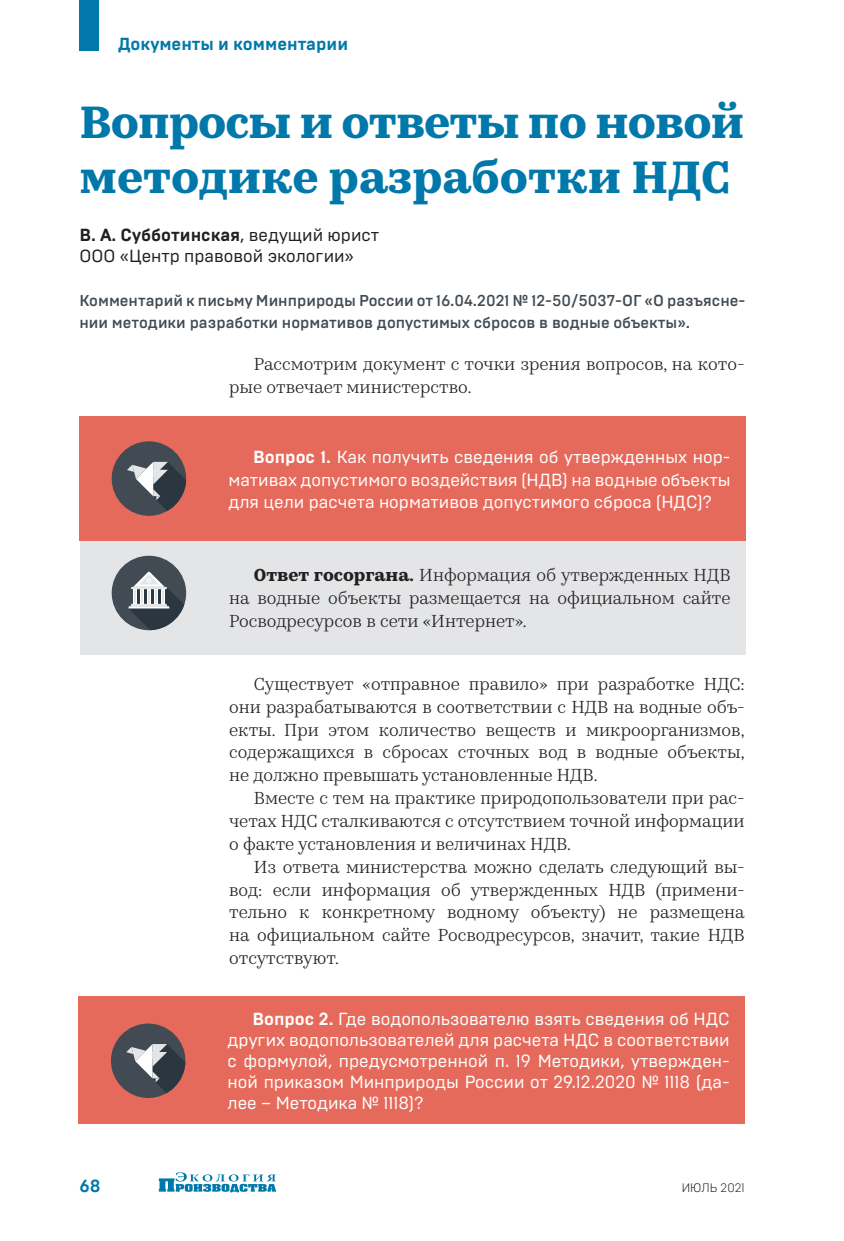
<style>
.page{position:relative;width:844px;height:1241px;background:#fff}
.page>*{position:absolute;margin:0;border:0;box-sizing:border-box;transform-origin:0 0}
.Заголовок{font:700 45.5px/54.6px "Kazimir Text";letter-spacing:-.01em;color:#0078aa}
.Текст{font:17.5px/22.8px "Kazimir Text";color:#231f20;text-align:justify}
.Вопрос{font:17.5px/21px "Brutal Type";color:#fff;text-align:justify}
.Ответ_серый{font:17.5px/22.8px "Kazimir Text";color:#231f20;text-align:justify}
.Автор{font:700 17.5px "Brutal Type";color:#231f20}
.Автор-2{font:17.5px "Brutal Type";color:#231f20}
.t1{font:700 17.5px "Brutal Type";color:#0078aa}
.ЛИД{font:500 15.75px/21.9px "Brutal Type";color:#424b53}
.t2{font:300 12.25px "Brutal Type";color:#231f20}
.s1{font-weight:400}
.s2{font-weight:700}
</style>
<div class="page">
<div style="left:79px;top:416px;width:666px;height:124px;background:#e66a5b"></div>
<div style="left:80px;top:540px;width:665px;height:114px;background:#e4e5e7"></div>
<div style="left:112px;top:441px;width:74px;height:74px;background:#424b53;border-radius:50%"></div>
<svg style="left:127px;top:462px;width:59px;height:49px"></svg>
<div style="left:112px;top:555px;width:74px;height:75px;background:#424b53;border-radius:50%"></div>
<svg style="left:128px;top:571px;width:56px;height:59px"></svg>
<div style="left:79px;top:995px;width:665px;height:128px;background:#e66a5b"></div>
<div style="left:111px;top:1023px;width:74px;height:74px;background:#424b53;border-radius:50%"></div>
<svg style="left:126px;top:1043px;width:59px;height:49px"></svg>
<svg style="left:159px;top:1172px;width:117px;height:20px"></svg>
<div style="left:79px;top:0;width:20px;height:51px;background:#0078aa"></div>
<p class="t1" style="left:118px;top:34px;width:232px">Документы и комментарии</p>
<p class="Заголовок" style="left:79px;top:92px;width:666px">Вопросы и ответы по новой методике разработки НДС</p>
<p class="Автор" style="left:79px;top:225px;width:301px">В. А. Субботинская<span class="s1">, ведущий юрист</span></p>
<p class="Автор-2" style="left:79px;top:246px;width:276px">ООО «Центр правовой экологии»</p>
<p class="ЛИД" style="left:79px;top:290px;width:667px">Комментарий к письму Минприроды России от 16.04.2021 № 12-50/5037-ОГ «О разъясне&shy;нии методики разработки нормативов допустимых сбросов в водные объекты».</p>
<p class="Текст" style="left:229px;top:351px;width:517px;text-indent:25px">Рассмотрим документ с точки зрения вопросов, на кото&shy;рые отвечает министерство.</p>
<p class="Вопрос" style="left:228px;top:445px;width:503px;line-height:22.8px;text-indent:25px"><span class="s2">Вопрос 1.</span> Как получить сведения об утвержденных нор&shy;мативах допустимого воздействия (НДВ) на водные объекты для цели расчета нормативов допустимого сброса (НДС)?</p>
<p class="Ответ_серый" style="left:229px;top:563px;width:503px;text-indent:25px"><span class="s2">Ответ госоргана.</span> Информация об утвержденных НДВ на водные объекты размещается на официальном сайте Росводресурсов в сети «Интернет».</p>
<p class="Текст" style="left:229px;top:671px;width:517px;text-indent:25px">Существует «отправное правило» при разработке НДС: они разрабатываются в соответствии с НДВ на водные объ&shy;екты. При этом количество веществ и микроорганизмов, содержащихся в сбросах сточных вод в водные объекты, не должно превышать установленные НДВ.</p>
<p class="Текст" style="left:229px;top:785px;width:517px;text-indent:25px">Вместе с тем на практике природопользователи при рас&shy;четах НДС сталкиваются с отсутствием точной информации о факте установления и величинах НДВ.</p>
<p class="Текст" style="left:229px;top:854px;width:517px;text-indent:25px">Из ответа министерства можно сделать следующий вы&shy;вод: если информация об утвержденных НДВ (примени&shy;тельно к конкретному водному объекту) не размещена на официальном сайте Росводресурсов, значит, такие НДВ отсутствуют.</p>
<p class="Вопрос" style="left:227px;top:1008px;width:503px;text-indent:25px"><span class="s2">Вопрос 2.</span> Где водопользователю взять сведения об НДС других водопользователей для расчета НДС в соответствии с формулой, предусмотренной п. 19 Методики, утвержден&shy;ной приказом Минприроды России от 29.12.2020 № 1118 (да&shy;лее – Методика № 1118)?</p>
<p class="t1" style="left:79px;top:1175px;width:23px">68</p>
<p class="t2" style="left:681px;top:1180px;width:64px">ИЮЛЬ 2021</p>
</div>
